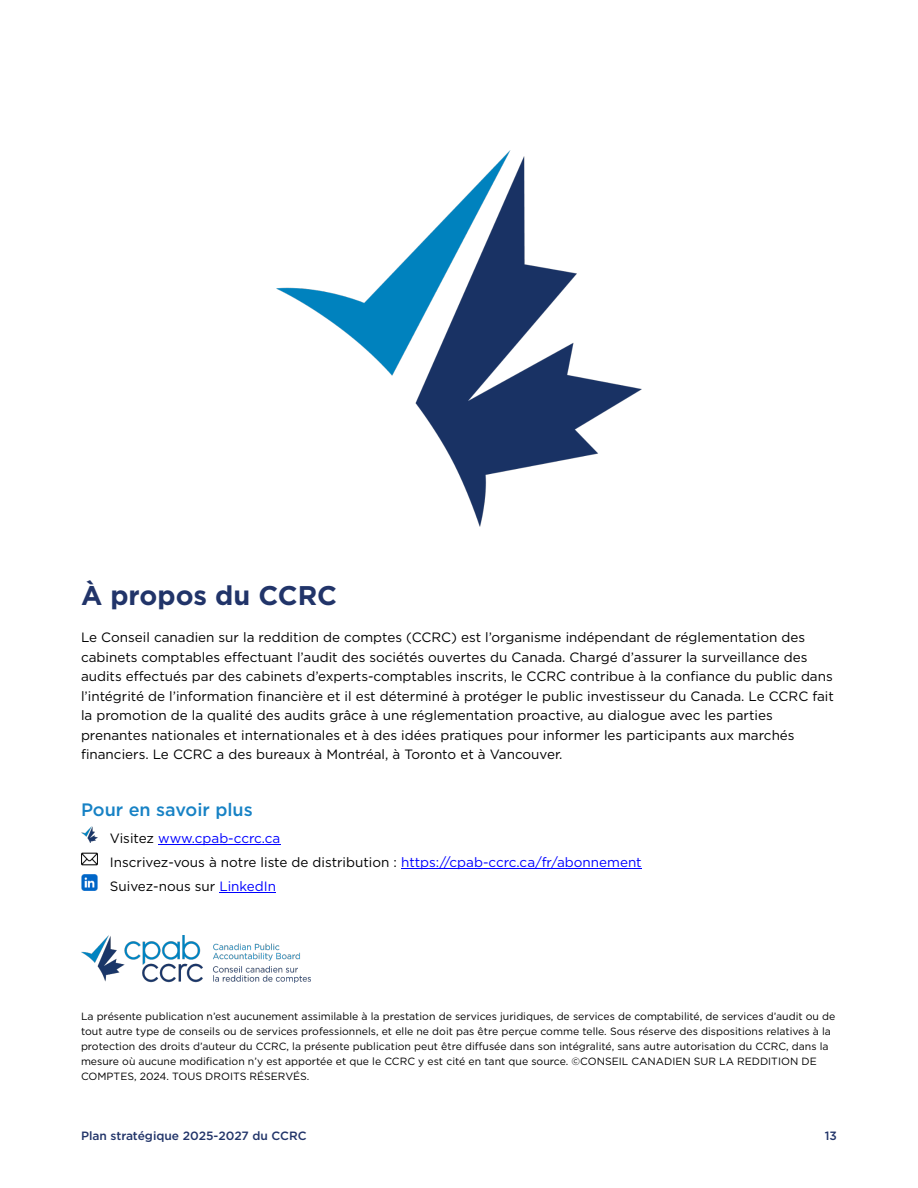
<style>
.page{position:relative;width:918px;height:1188px;background:#fff}
.page>*{position:absolute;margin:0;border:0;box-sizing:border-box;transform-origin:0 0}
.t1{font:700 27px "Gotham";color:#213469}
.t2{font:500 18px "Gotham";color:#1782c5}
.t3{font:13.5px "Gotham";color:#000}
.t4{font:13.5px "Gotham";color:#00f}
.t5{font:500 12px "Gotham";color:#213469}
.t6{font:10.5px "Gotham";color:#000}
.s1{color:#000}
.s2{color:#00f}
</style>
<div class="page">
<hr style="left:158px;top:844px;width:122px;height:1px;background:#00f">
<hr style="left:401px;top:868px;width:241px;height:1px;background:#00f">
<hr style="left:219px;top:892px;width:57px;height:1px;background:#00f">
<img style="left:81px;top:826px;width:16px;height:17px">
<img style="left:81px;top:874px;width:17px;height:17px">
<img style="left:81px;top:852px;width:17px;height:14px">
<img style="left:81px;top:936px;width:229px;height:46px">
<img style="left:277px;top:150px;width:364px;height:377px">
<p class="t1" style="left:81px;top:583px;width:258px">À propos du CCRC</p>
<p class="t3" style="left:81px;top:631px;width:726px">Le Conseil canadien sur la reddition de comptes (CCRC) est l’organisme indépendant de réglementation des</p>
<p class="t3" style="left:81px;top:651px;width:728px">cabinets comptables effectuant l’audit des sociétés ouvertes du Canada. Chargé d’assurer la surveillance des</p>
<p class="t3" style="left:81px;top:670px;width:753px">audits effectués par des cabinets d’experts-comptables inscrits, le CCRC contribue à la confiance du public dans</p>
<p class="t3" style="left:81px;top:690px;width:754px">l’intégrité de l’information financière et il est déterminé à protéger le public investisseur du Canada. Le CCRC fait</p>
<p class="t3" style="left:81px;top:709px;width:693px">la promotion de la qualité des audits grâce à une réglementation proactive, au dialogue avec les parties</p>
<p class="t3" style="left:81px;top:729px;width:715px">prenantes nationales et internationales et à des idées pratiques pour informer les participants aux marchés</p>
<p class="t3" style="left:81px;top:748px;width:483px">financiers. Le CCRC a des bureaux à Montréal, à Toronto et à Vancouver.</p>
<p class="t2" style="left:81px;top:802px;width:173px">Pour en savoir plus</p>
<p class="t4" style="left:110px;top:832px;width:172px"><span class="s1">Visitez</span> www.cpab-ccrc.ca</p>
<p class="t3" style="left:110px;top:856px;width:533px">Inscrivez-vous à notre liste de distribution : <span class="s2">https://cpab-ccrc.ca/fr/abonnement</span></p>
<p class="t3" style="left:110px;top:880px;width:168px">Suivez-nous sur <span class="s2">LinkedIn</span></p>
<p class="t6" style="left:81px;top:1012px;width:756px">La présente publication n’est aucunement assimilable à la prestation de services juridiques, de services de comptabilité, de services d’audit ou de</p>
<p class="t6" style="left:81px;top:1027px;width:751px">tout autre type de conseils ou de services professionnels, et elle ne doit pas être perçue comme telle. Sous réserve des dispositions relatives à la</p>
<p class="t6" style="left:81px;top:1042px;width:749px">protection des droits d’auteur du CCRC, la présente publication peut être diffusée dans son intégralité, sans autre autorisation du CCRC, dans la</p>
<p class="t6" style="left:81px;top:1057px;width:737px">mesure où aucune modification n’y est apportée et que le CCRC y est cité en tant que source. ©CONSEIL CANADIEN SUR LA REDDITION DE</p>
<p class="t6" style="left:81px;top:1072px;width:230px">COMPTES, 2024. TOUS DROITS RÉSERVÉS.</p>
<p class="t5" style="left:81px;top:1130px;width:227px">Plan stratégique 2025-2027 du CCRC</p>
<p class="t5" style="left:825px;top:1130px;width:14px">13</p>
</div>
